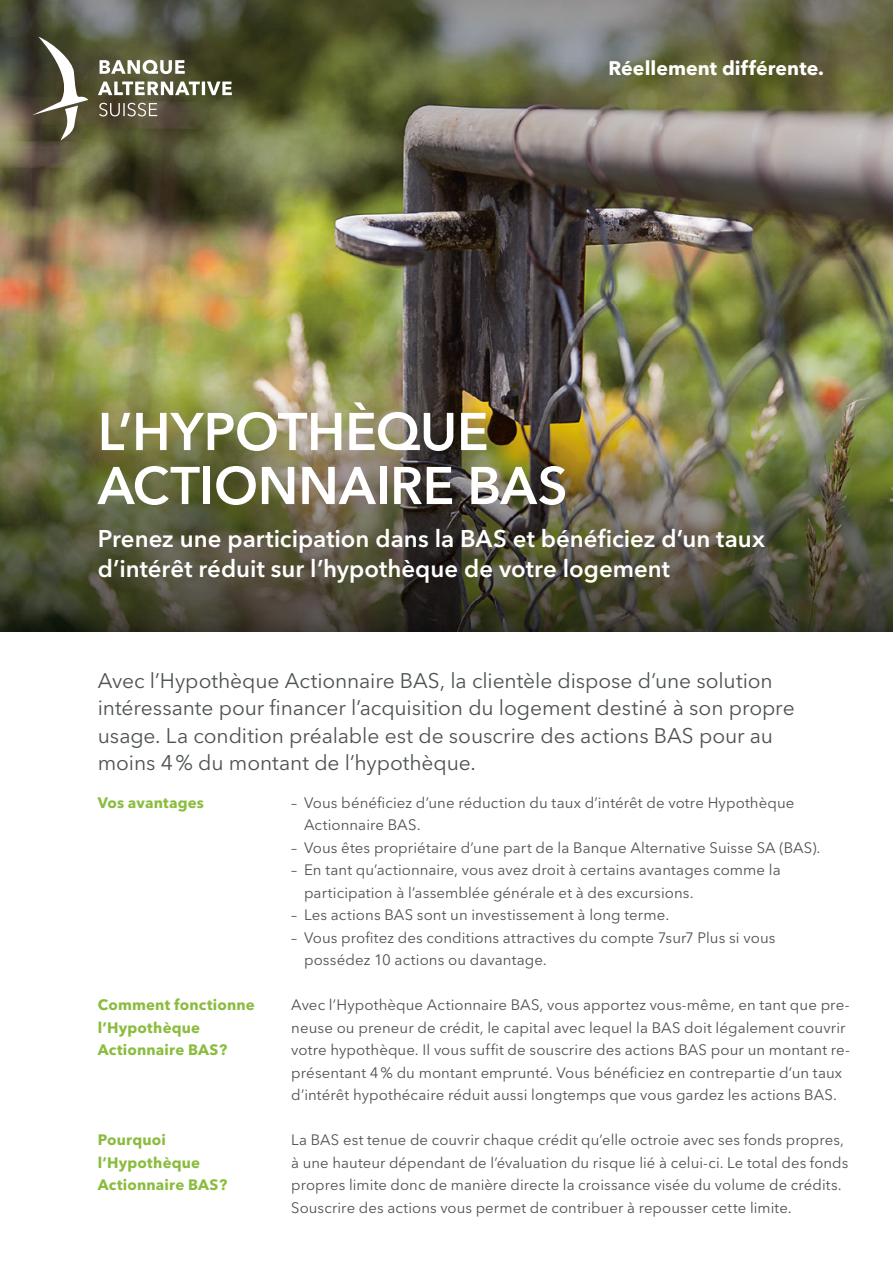
<style>
.page{position:relative;width:893px;height:1263px;background:#fff}
.page>*{position:absolute;margin:0;border:0;box-sizing:border-box;transform-origin:0 0}
.t1{font:600 52.5px/54px "Avenir Next LT Pro";letter-spacing:-.005em;color:#fff}
.t2{font:600 24px/30px "Avenir Next LT Pro";color:#fff}
.t3{font:21px/27px "Avenir Next LT Pro";letter-spacing:-.005em;color:#4e5254}
.t4{font:700 19.5px "Avenir Next LT Pro";letter-spacing:.005em;color:#fff}
.t5{font:15px/22.5px "Avenir Next LT Pro";letter-spacing:.005em;color:#4e5254}
.t6{font:700 15px/22.5px "Avenir Next LT Pro";letter-spacing:.01em;color:#8abc3e}
</style>
<div class="page">
<img style="left:0;top:216px;width:893px;height:172px">
<img style="left:0;top:0;width:893px;height:216px">
<img style="left:0;top:388px;width:893px;height:243px">
<svg style="left:32px;top:37px;width:56px;height:104px"></svg>
<svg style="left:99px;top:103px;width:58px;height:13px"></svg>
<svg style="left:98px;top:82px;width:134px;height:13px"></svg>
<svg style="left:100px;top:60px;width:85px;height:14px"></svg>
<h3 class="t4" style="left:609px;top:56px;width:217px">Réellement différente.</h3>
<h1 class="t1" style="left:98px;top:404px;width:471px">L’HYPOTHÈQUE<br>ACTIONNAIRE BAS</h1>
<h2 class="t2" style="left:98px;top:523px;width:669px">Prenez une participation dans la BAS et bénéficiez d’un taux d’intérêt réduit sur l’hypothèque de votre logement</h2>
<p class="t3" style="left:98px;top:667px;width:698px">Avec l’Hypothèque Actionnaire BAS, la clientèle dispose d’une solution intéressante pour financer l’acquisition du logement destiné à son propre usage. La condition préalable est de souscrire des actions BAS pour au moins 4% du montant de l’hypothèque.</p>
<p class="t6" style="left:98px;top:791px;width:108px">Vos avantages</p>
<p class="t5" style="left:304px;top:791px;width:492px;text-indent:-13px">– Vous bénéficiez d’une réduction du taux d’intérêt de votre Hypothèque<br>Actionnaire BAS.</p>
<p class="t5" style="left:291px;top:836px;width:531px">– Vous êtes propriétaire d’une part de la Banque Alternative Suisse SA (BAS).</p>
<p class="t5" style="left:304px;top:858px;width:478px;text-indent:-13px">– En tant qu’actionnaire, vous avez droit à certains avantages comme la participation à l’assemblée générale et à des excursions.</p>
<p class="t5" style="left:291px;top:903px;width:380px">– Les actions BAS sont un investissement à long terme.</p>
<p class="t5" style="left:304px;top:926px;width:473px;text-indent:-13px">– Vous profitez des conditions attractives du compte 7sur7 Plus si vous possédez 10 actions ou davantage.</p>
<p class="t6" style="left:98px;top:993px;width:159px">Comment fonctionne l’Hypothèque<br>Actionnaire BAS?</p>
<p class="t6" style="left:98px;top:1128px;width:131px">Pourquoi l’Hypothèque<br>Actionnaire BAS?</p>
<p class="t5" style="left:291px;top:993px;width:560px">Avec l’Hypothèque Actionnaire BAS, vous apportez vous-même, en tant que pre&shy;neuse ou preneur de crédit, le capital avec lequel la BAS doit légalement couvrir votre hypothèque. Il vous suffit de souscrire des actions BAS pour un montant re&shy;présentant 4% du montant emprunté. Vous bénéficiez en contrepartie d’un taux d’intérêt hypothécaire réduit aussi longtemps que vous gardez les actions BAS.</p>
<p class="t5" style="left:291px;top:1128px;width:559px">La BAS est tenue de couvrir chaque crédit qu’elle octroie avec ses fonds propres, à une hauteur dépendant de l’évaluation du risque lié à celui-ci. Le total des fonds propres limite donc de manière directe la croissance visée du volume de crédits.<br>Souscrire des actions vous permet de contribuer à repousser cette limite.</p>
</div>
